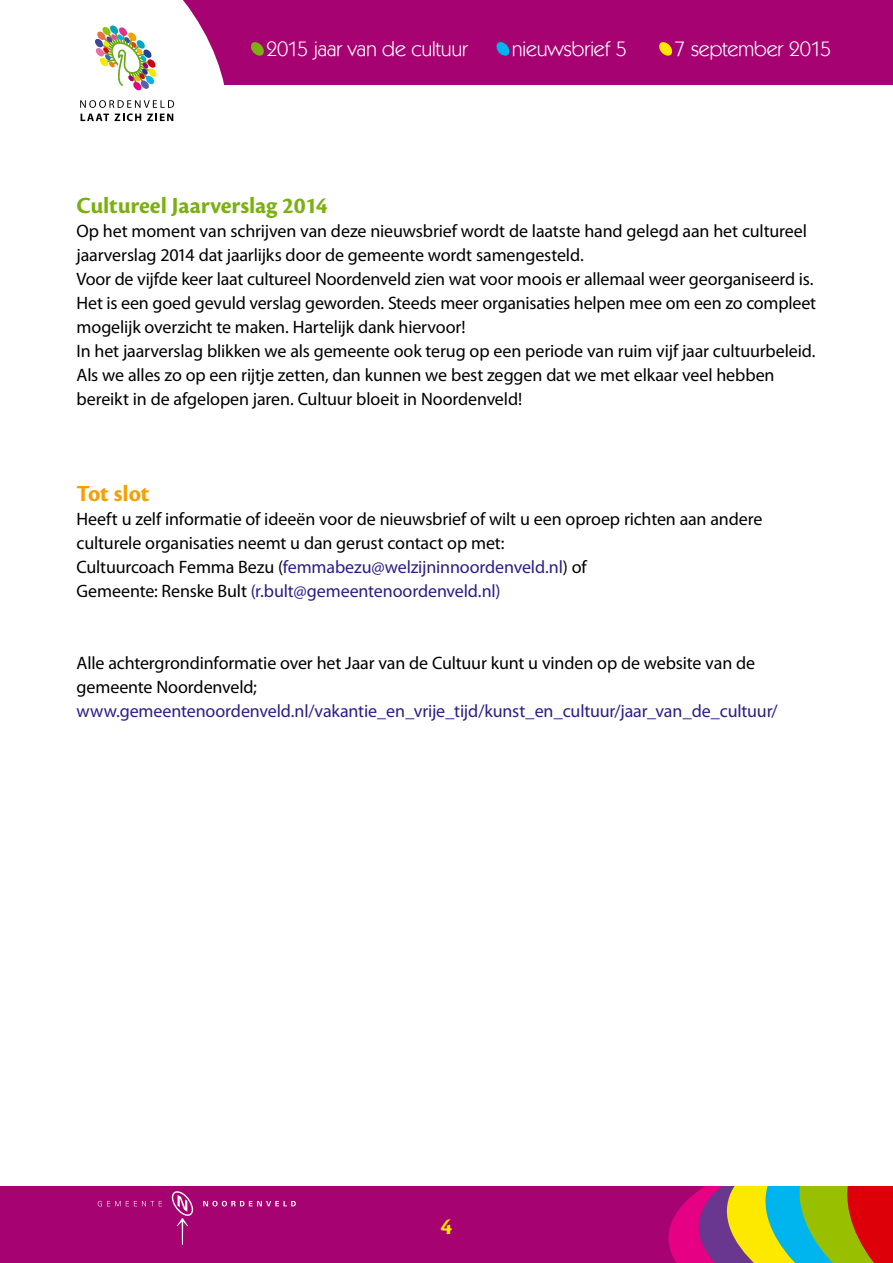
<style>
.page{position:relative;width:893px;height:1263px;background:#fff}
.page>*{position:absolute;margin:0;border:0;box-sizing:border-box;transform-origin:0 0}
.t1{font:700 24px "Cronos Pro";letter-spacing:-.005em;color:#7ab010}
.t2{font:700 24px "Cronos Pro";letter-spacing:-.005em;color:#f59f00}
.t3{font:700 24px "Cronos Pro";color:#fde900}
.t4{font:21px "Kabel IT Cby BT";color:#fff}
.t5{font:18px/24px "Myriad Pro";letter-spacing:-.01em;color:#000}
.t6{font:18px "Myriad Pro";letter-spacing:-.01em;color:#2e1d86}
.s1{color:#2e1d86}
</style>
<div class="page">
<div style="left:0;top:0;width:893px;height:85px;background:#a70272"></div>
<div style="left:0;top:1184px;width:893px;height:79px;background:#a70272"></div>
<div style="left:0;top:0;width:224px;height:122px;background:#fff"></div>
<svg style="left:496px;top:42px;width:14px;height:14px"></svg>
<svg style="left:250px;top:42px;width:14px;height:14px"></svg>
<svg style="left:659px;top:42px;width:14px;height:14px"></svg>
<svg style="left:664px;top:1185px;width:229px;height:78px;background:#a27451"></svg>
<div style="left:0;top:1116px;width:893px;height:69px;background:#fff"></div>
<img style="left:95px;top:25px;width:62px;height:65px">
<svg style="left:80px;top:100px;width:94px;height:21px"></svg>
<svg style="left:98px;top:1201px;width:64px;height:5px"></svg>
<svg style="left:172px;top:1191px;width:21px;height:54px"></svg>
<svg style="left:203px;top:1201px;width:93px;height:5px"></svg>
<p class="t4" style="left:266px;top:35px;width:203px">2015 jaar van de cultuur</p>
<p class="t4" style="left:512px;top:35px;width:116px">nieuwsbrief 5</p>
<p class="t4" style="left:674px;top:35px;width:159px">7 september 2015</p>
<h1 class="t1" style="left:77px;top:192px;width:253px">Cultureel Jaarverslag 2014</h1>
<p class="t5" style="left:77px;top:218px;width:741px">Op het moment van schrijven van deze nieuwsbrief wordt de laatste hand gelegd aan het cultureel jaarverslag 2014 dat jaarlijks door de gemeente wordt samengesteld.<br>Voor de vijfde keer laat cultureel Noordenveld zien wat voor moois er allemaal weer georganiseerd is.<br>Het is een goed gevuld verslag geworden. Steeds meer organisaties helpen mee om een zo compleet mogelijk overzicht te maken. Hartelijk dank hiervoor!<br>In het jaarverslag blikken we als gemeente ook terug op een periode van ruim vijf jaar cultuurbeleid.<br>Als we alles zo op een rijtje zetten, dan kunnen we best zeggen dat we met elkaar veel hebben bereikt in de afgelopen jaren. Cultuur bloeit in Noordenveld!</p>
<h1 class="t2" style="left:77px;top:480px;width:74px">Tot slot</h1>
<p class="t5" style="left:77px;top:506px;width:687px">Heeft u zelf informatie of ideeën voor de nieuwsbrief of wilt u een oproep richten aan andere culturele organisaties neemt u dan gerust contact op met:<br>Cultuurcoach Femma Bezu (<span class="s1">femmabezu@welzijninnoordenveld.nl</span>) of<br>Gemeente: Renske Bult <span class="s1">(r.bult@gemeentenoordenveld.nl)</span></p>
<p class="t5" style="left:77px;top:650px;width:680px">Alle achtergrondinformatie over het Jaar van de Cultuur kunt u vinden op de website van de gemeente Noordenveld;</p>
<p class="t6" style="left:77px;top:700px;width:703px">www.gemeentenoordenveld.nl/vakantie_en_vrije_tijd/kunst_en_cultuur/jaar_van_de_cultuur/</p>
<h1 class="t3" style="left:440px;top:1212px;width:13px">4</h1>
</div>
